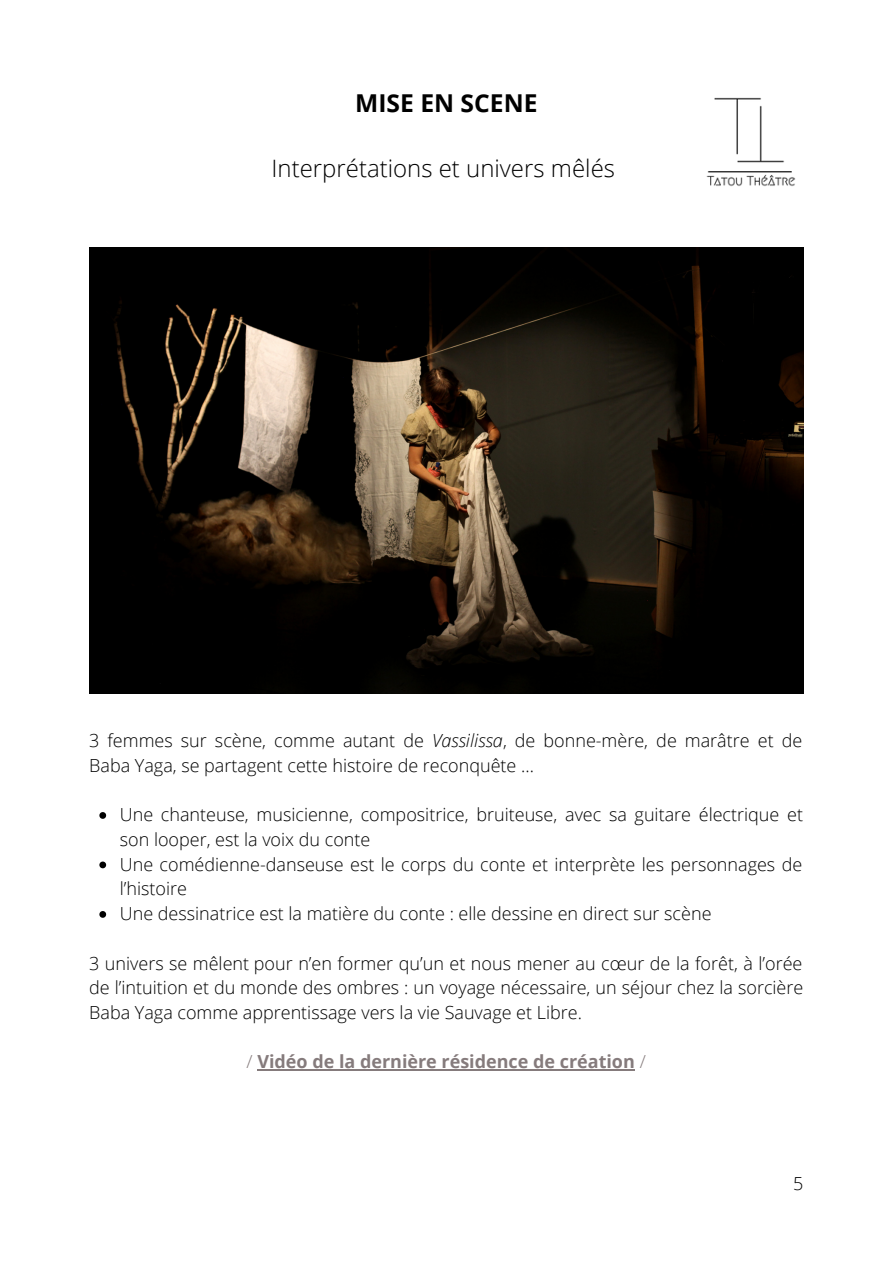
<style>
.page{position:relative;width:893px;height:1264px;background:#fff}
.page>*{position:absolute;margin:0;border:0;box-sizing:border-box;transform-origin:0 0}
.t1{font:700 24.6px "Open Sans";color:#000}
.t2{font:300 24px "Open Sans";color:#000}
.t3{font:300 18px/24.8px "Open Sans";color:#000}
.t4{font:700 18px "Open Sans";color:#857b7c}
.s1{font-style:italic}
.s2{font-weight:300}
</style>
<div class="page">
<img style="left:706px;top:97px;width:90px;height:90px">
<img style="left:89px;top:247px;width:714px;height:447px">
<svg style="left:99px;top:812px;width:7px;height:6px"></svg>
<svg style="left:99px;top:861px;width:7px;height:7px"></svg>
<svg style="left:99px;top:911px;width:7px;height:6px"></svg>
<hr style="left:257px;top:1069px;width:378px;height:1px;background:#857b7c">
<h1 class="t1" style="left:355px;top:85px;width:184px">MISE EN SCENE</h1>
<h2 class="t2" style="left:271px;top:151px;width:345px">Interprétations et univers mêlés</h2>
<p class="t3" style="left:89px;top:727px;width:714px">3 femmes sur scène, comme autant de <span class="s1">Vassilissa</span>, de bonne-mère, de marâtre et de<br>Baba Yaga, se partagent cette histoire de reconquête ...</p>
<p class="t3" style="left:120px;top:801px;width:684px">Une chanteuse, musicienne, compositrice, bruiteuse, avec sa guitare électrique et son looper, est la voix du conte<br>Une comédienne-danseuse est le corps du conte et interprète les personnages de l’histoire<br>Une dessinatrice est la matière du conte : elle dessine en direct sur scène</p>
<p class="t3" style="left:89px;top:950px;width:715px;text-align:justify">3 univers se mêlent pour n’en former qu’un et nous mener au cœur de la forêt, à l’orée de l’intuition et du monde des ombres : un voyage nécessaire, un séjour chez la sorcière Baba Yaga comme apprentissage vers la vie Sauvage et Libre.</p>
<p class="t4" style="left:246px;top:1049px;width:401px"><span class="s2">/</span> Vidéo de la dernière résidence de création <span class="s2">/</span></p>
<p class="t3" style="left:793px;top:1171px;width:12px">5</p>
</div>
